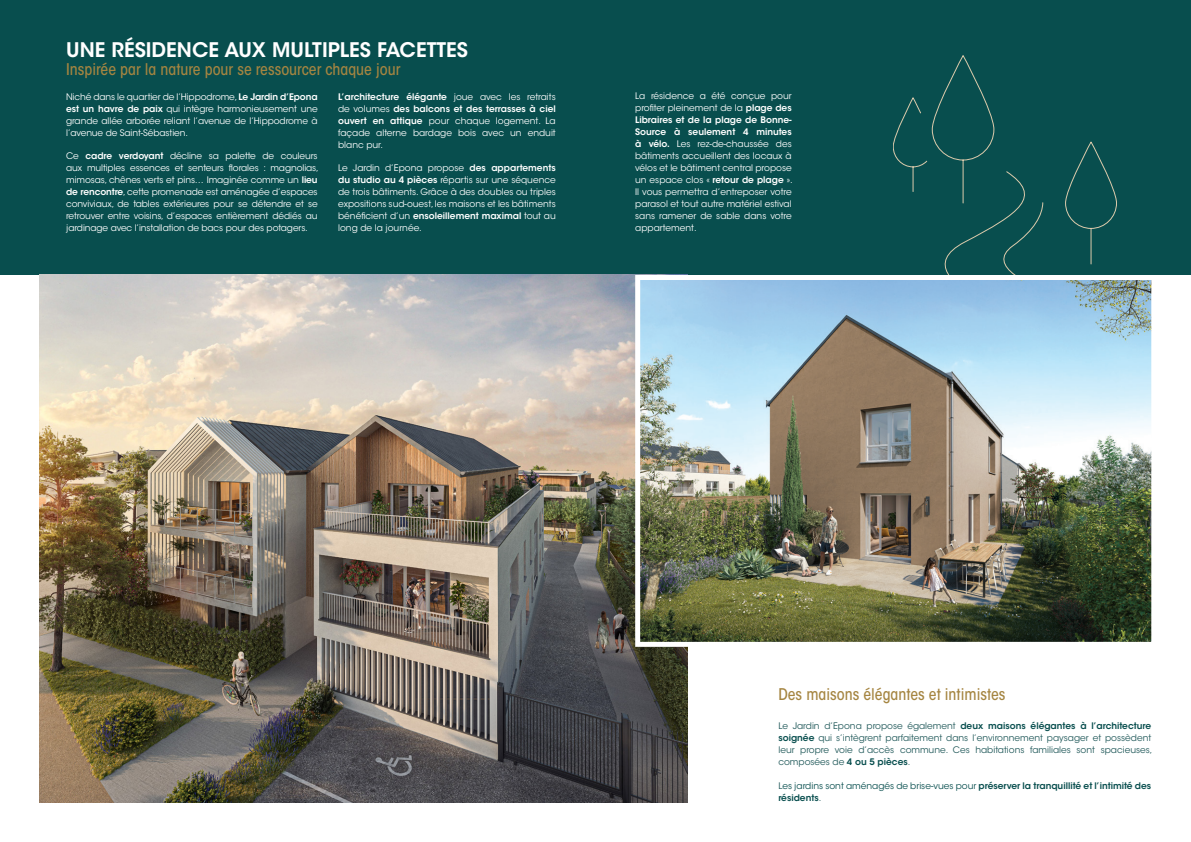
<style>
.page{position:relative;width:1191px;height:842px;background:#fff}
.page>*{position:absolute;margin:0;border:0;box-sizing:border-box;transform-origin:0 0}
.t1{font:600 20px "ITC Avant Garde Std";color:#fff}
.t2{font:500 condensed 16px "ITC Avant Garde Std";color:#a58541}
.t3{font:9px/12px "ITC Avant Garde Std";color:#fff;text-align:justify}
.t4{font:9px/12px "ITC Avant Garde Std";color:#21595a;text-align:justify}
.t5{font:600 9px/12px "ITC Avant Garde Std";color:#084e4e}
.s1{font-weight:600}
.s2{font-weight:600;color:#084e4e}
.s3{font-weight:400;color:#21595a}
.s4{font-weight:400}
</style>
<div class="page">
<div style="left:0;top:0;width:1191px;height:275px;background:#084e4e"></div>
<img style="left:40px;top:275px;width:647px;height:527px">
<img style="left:632px;top:274px;width:520px;height:375px">
<svg style="left:893px;top:56px;width:223px;height:219px"></svg>
<p class="t1" style="left:66px;top:37px;width:403px">UNE RÉSIDENCE AUX MULTIPLES FACETTES</p>
<p class="t2" style="left:66px;top:59px;width:336px">Inspirée par la nature pour se ressourcer chaque jour</p>
<p class="t3" style="left:66px;top:91px;width:253px">Niché dans le quartier de l’Hippodrome, <span class="s1">Le Jardin d’Epona est un havre de paix</span> qui intègre harmonieusement une grande allée arborée reliant l’avenue de l’Hippodrome à l’avenue de Saint-Sébastien.</p>
<p class="t3" style="left:66px;top:150px;width:254px">Ce <span class="s1">cadre verdoyant</span> décline sa palette de couleurs aux multiples essences et senteurs florales : magnolias, mimosas, chênes verts et pins… Imaginée comme un <span class="s1">lieu de rencontre</span>, cette promenade est aménagée d’espaces conviviaux, de tables extérieures pour se détendre et se retrouver entre voisins, d’espaces entièrement dédiés au jardinage avec l’installation de bacs pour des potagers.</p>
<p class="t3" style="left:338px;top:91px;width:219px"><span class="s1">L’architecture élégante</span> joue avec les retraits de volumes <span class="s1">des balcons et des terrasses à ciel ouvert en attique</span> pour chaque logement. La façade alterne bardage bois avec un enduit blanc pur.</p>
<p class="t3" style="left:338px;top:162px;width:219px">Le Jardin d’Epona propose <span class="s1">des appartements du studio au 4 pièces</span> répartis sur une séquence de trois bâtiments. Grâce à des doubles ou triples expositions sud-ouest, les maisons et les bâtiments bénéficient d’un <span class="s1">ensoleillement maximal</span> tout au long de la journée.</p>
<p class="t3" style="left:635px;top:90px;width:159px">La résidence a été conçue pour profiter pleinement de la <span class="s1">plage des Libraires et de la plage de Bonne-Source à seulement 4 minutes à vélo.</span> Les rez-de-chaussée des bâtiments accueillent des locaux à vélos et le bâtiment central propose un espace clos « <span class="s1">retour de plage</span> ».<br>Il vous permettra d’entreposer votre parasol et tout autre matériel estival sans ramener de sable dans votre appartement.</p>
<p class="t2" style="left:778px;top:684px;width:229px">Des maisons élégantes et intimistes</p>
<p class="t4" style="left:778px;top:720px;width:375px">Le Jardin d’Epona propose également <span class="s2">deux maisons élégantes à l’architecture soignée</span> qui s’intègrent parfaitement dans l’environnement paysager et possèdent leur propre voie d’accès commune. Ces habitations familiales sont spacieuses, composées de <span class="s2">4 ou 5 pièces</span>.</p>
<p class="t5" style="left:778px;top:779px;width:374px"><span class="s3">L</span><span class="s4">es jardins sont aménagés de brise-vues pour</span> préserver la tranquillité et l’intimité des résidents<span class="s3">.</span></p>
</div>
